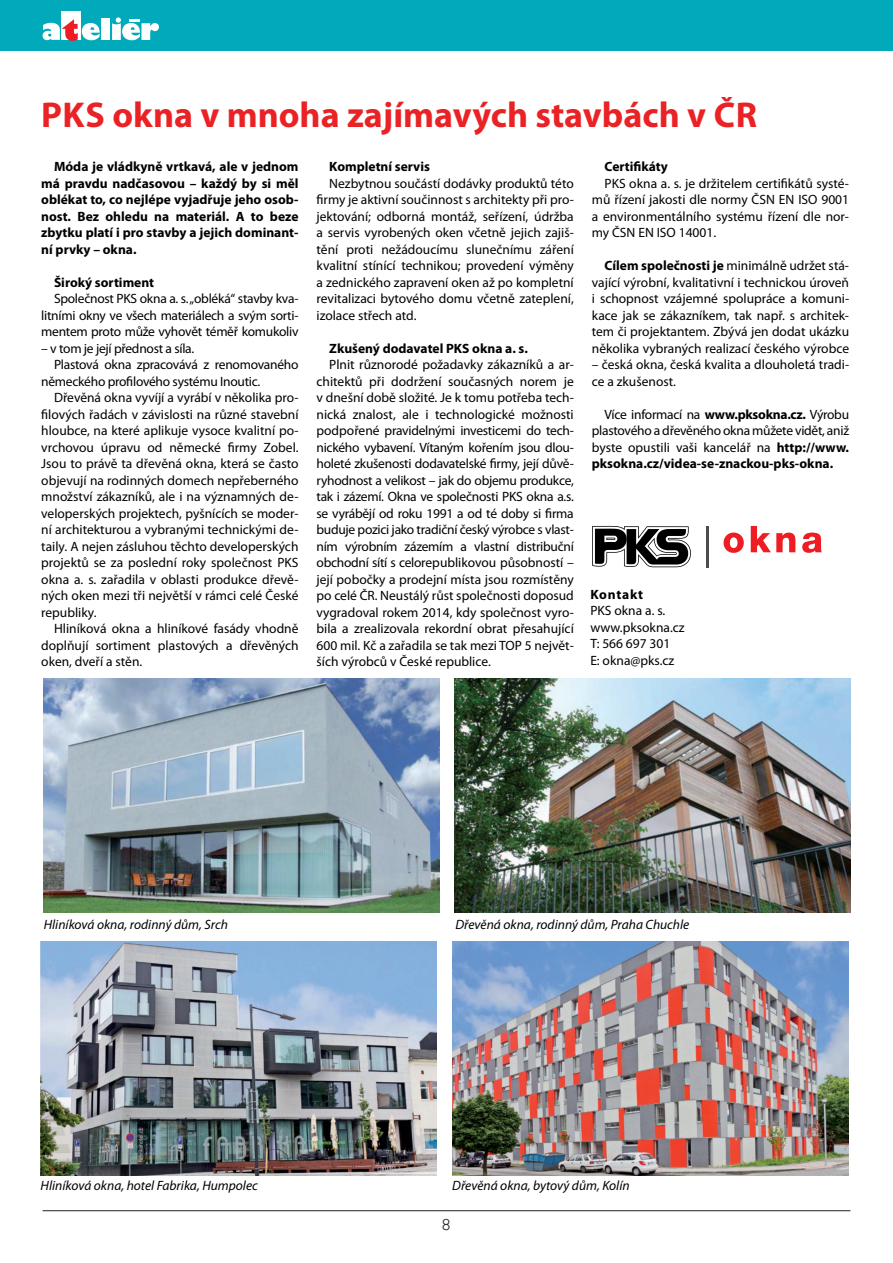
<style>
.page{position:relative;width:893px;height:1263px;background:#fff}
.page>*{position:absolute;margin:0;border:0;box-sizing:border-box;transform-origin:0 0}
.t1{font:700 36px "Myriad Pro";color:#eb2225}
.t2{font:18px "Courier";color:#231f20}
.t3{font:13.5px/16.5px "Myriad Pro";color:#000;text-align:justify}
.t4{font:700 13.5px/16.5px "Myriad Pro";color:#000;text-align:justify}
.t5{font:italic 13.5px "Myriad Pro";color:#000}
.t6{font:13.5px "Myriad Pro";letter-spacing:-.02em;color:#000}
.t7{font:700 13.5px "Myriad Pro";letter-spacing:.06em;color:#000}
.s1{font-weight:700}
</style>
<div class="page">
<div style="left:0;top:0;width:893px;height:51px;background:#0ab"></div>
<hr style="left:43px;top:1210px;width:807px;height:1px;background:#231f20">
<div style="left:101px;top:19px;width:9px;height:21px;background:#fff"></div>
<div style="left:61px;top:11px;width:20px;height:29px;background:#fff"></div>
<svg style="left:43px;top:19px;width:57px;height:22px"></svg>
<svg style="left:112px;top:17px;width:47px;height:23px"></svg>
<hr style="left:706px;top:526px;width:2px;height:41px;background:#4c4c4c">
<svg style="left:724px;top:533px;width:20px;height:20px"></svg>
<svg style="left:751px;top:526px;width:44px;height:26px"></svg>
<svg style="left:802px;top:533px;width:20px;height:20px"></svg>
<svg style="left:592px;top:526px;width:99px;height:41px"></svg>
<img style="left:41px;top:942px;width:396px;height:234px">
<img style="left:452px;top:942px;width:396px;height:234px">
<img style="left:43px;top:678px;width:396px;height:234px">
<img style="left:455px;top:678px;width:395px;height:234px">
<h1 class="t1" style="left:41px;top:92px;width:717px">PKS okna v mnoha zajímavých stavbách v ČR</h1>
<p class="t4" style="left:41px;top:158px;width:259px;text-indent:13px">Móda je vládkyně vrtkavá, ale v jednom má pravdu nadčasovou – každý by si měl oblékat to, co nejlépe vyjadřuje jeho osob&shy;nost. Bez ohledu na materiál. A to beze zbytku platí i pro stavby a jejich dominant&shy;ní prvky – okna.</p>
<p class="t4" style="left:54px;top:274px;width:102px">Široký sortiment</p>
<p class="t3" style="left:41px;top:290px;width:259px;text-indent:13px">Společnost PKS okna a. s. „obléká“ stavby kva&shy;litními okny ve všech materiálech a svým sorti&shy;mentem proto může vyhovět téměř komukoliv</p>
<p class="t6" style="left:41px;top:340px;width:155px">– v tom je její přednost a síla.</p>
<p class="t6" style="left:54px;top:356px;width:246px">Plastová okna zpracovává z renomovaného</p>
<p class="t6" style="left:41px;top:373px;width:220px">německého profilového systému Inoutic.</p>
<p class="t3" style="left:54px;top:389px;width:246px">Dřevěná okna vyvíjí a vyrábí v několika pro-</p>
<p class="t3" style="left:41px;top:406px;width:259px">filových řadách v závislosti na různé stavební</p>
<p class="t3" style="left:41px;top:422px;width:259px">hloubce, na které aplikuje vysoce kvalitní po-</p>
<p class="t3" style="left:41px;top:439px;width:259px">vrchovou úpravu od německé firmy Zobel.</p>
<p class="t3" style="left:41px;top:455px;width:259px">Jsou to právě ta dřevěná okna, která se často</p>
<p class="t3" style="left:41px;top:472px;width:259px">objevují na rodinných domech nepřeberného</p>
<p class="t3" style="left:41px;top:488px;width:259px">množství zákazníků, ale i na významných de-</p>
<p class="t3" style="left:41px;top:505px;width:259px">veloperských projektech, pyšnících se moder-</p>
<p class="t3" style="left:41px;top:521px;width:259px">ní architekturou a vybranými technickými de-</p>
<p class="t3" style="left:41px;top:538px;width:259px">taily. A nejen zásluhou těchto developerských</p>
<p class="t3" style="left:41px;top:554px;width:259px">projektů se za poslední roky společnost PKS</p>
<p class="t3" style="left:41px;top:571px;width:259px">okna a. s. zařadila v oblasti produkce dřevě-</p>
<p class="t3" style="left:41px;top:587px;width:259px">ných oken mezi tři největší v rámci celé České</p>
<p class="t3" style="left:41px;top:604px;width:57px">republiky.</p>
<p class="t3" style="left:54px;top:620px;width:246px">Hliníková okna a hliníkové fasády vhodně</p>
<p class="t3" style="left:41px;top:637px;width:259px">doplňují sortiment plastových a dřevěných</p>
<p class="t3" style="left:41px;top:653px;width:103px">oken, dveří a stěn.</p>
<p class="t4" style="left:329px;top:158px;width:102px">Kompletní servis</p>
<p class="t3" style="left:317px;top:175px;width:259px;text-indent:13px">Nezbytnou součástí dodávky produktů této firmy je aktivní součinnost s architekty při pro&shy;jektování; odborná montáž, seřízení, údržba a servis vyrobených oken včetně jejich zajiš&shy;tění proti nežádoucímu slunečnímu záření kvalitní stínící technikou; provedení výměny a zednického zapravení oken až po kompletní revitalizaci bytového domu včetně zateplení, izolace střech atd.</p>
<p class="t4" style="left:329px;top:339px;width:200px">Zkušený dodavatel PKS okna a. s.</p>
<p class="t3" style="left:317px;top:356px;width:259px;text-indent:13px">Plnit různorodé požadavky zákazníků a ar&shy;chitektů při dodržení současných norem je v dnešní době složité. Je k tomu potřeba tech&shy;nická znalost, ale i technologické možnosti podpořené pravidelnými investicemi do tech&shy;nického vybavení. Vítaným kořením jsou dlou&shy;holeté zkušenosti dodavatelské firmy, její důvě&shy;ryhodnost a velikost – jak do objemu produkce, tak i zázemí. Okna ve společnosti PKS okna a.s. se vyrábějí od roku 1991 a od té doby si firma buduje pozici jako tradiční český výrobce s vlast&shy;ním výrobním zázemím a vlastní distribuční obchodní sítí s celorepublikovou působností – její pobočky a prodejní místa jsou rozmístěny po celé ČR. Neustálý růst společnosti doposud vygradoval rokem 2014, kdy společnost vyro&shy;bila a zrealizovala rekordní obrat přesahující 600 mil. Kč a zařadila se tak mezi TOP 5 největ&shy;ších výrobců v České republice.</p>
<p class="t4" style="left:605px;top:158px;width:65px">Certifikáty</p>
<p class="t3" style="left:592px;top:175px;width:259px;text-indent:13px">PKS okna a. s. je držitelem certifikátů systé&shy;mů řízení jakosti dle normy ČSN EN ISO 9001 a environmentálního systému řízení dle nor&shy;my ČSN EN ISO 14001.</p>
<p class="t3" style="left:592px;top:257px;width:259px;text-indent:13px"><span class="s1">Cílem společnosti je</span> minimálně udržet stá&shy;vající výrobní, kvalitativní i technickou úroveň i schopnost vzájemné spolupráce a komuni&shy;kace jak se zákazníkem, tak např. s architek&shy;tem či projektantem. Zbývá jen dodat ukázku několika vybraných realizací českého výrobce</p>
<p class="t3" style="left:592px;top:356px;width:259px">– česká okna, česká kvalita a dlouholetá tradi&shy;ce a zkušenost.</p>
<p class="t3" style="left:592px;top:406px;width:259px;text-indent:13px">Více informací na <span class="s1">www.pksokna.cz.</span> Výrobu plastového a dřevěného okna můžete vidět, aniž byste opustili vaši kancelář na <span class="s1">http://www. pksokna.cz/videa-se-znackou-pks-okna.</span></p>
<p class="t7" style="left:590px;top:585px;width:54px">Kontakt</p>
<p class="t3" style="left:590px;top:602px;width:96px;text-align:left">PKS okna a. s. www.pksokna.cz<br>T: 566 697 301<br>E: okna@pks.cz</p>
<p class="t5" style="left:44px;top:916px;width:186px">Hliníková okna, rodinný dům, Srch</p>
<p class="t5" style="left:455px;top:916px;width:235px">Dřevěná okna, rodinný dům, Praha Chuchle</p>
<p class="t5" style="left:41px;top:1177px;width:219px">Hliníková okna, hotel Fabrika, Humpolec</p>
<p class="t5" style="left:452px;top:1177px;width:179px">Dřevěná okna, bytový dům, Kolín</p>
<h2 class="t2" style="left:441px;top:1215px;width:12px">8</h2>
</div>
